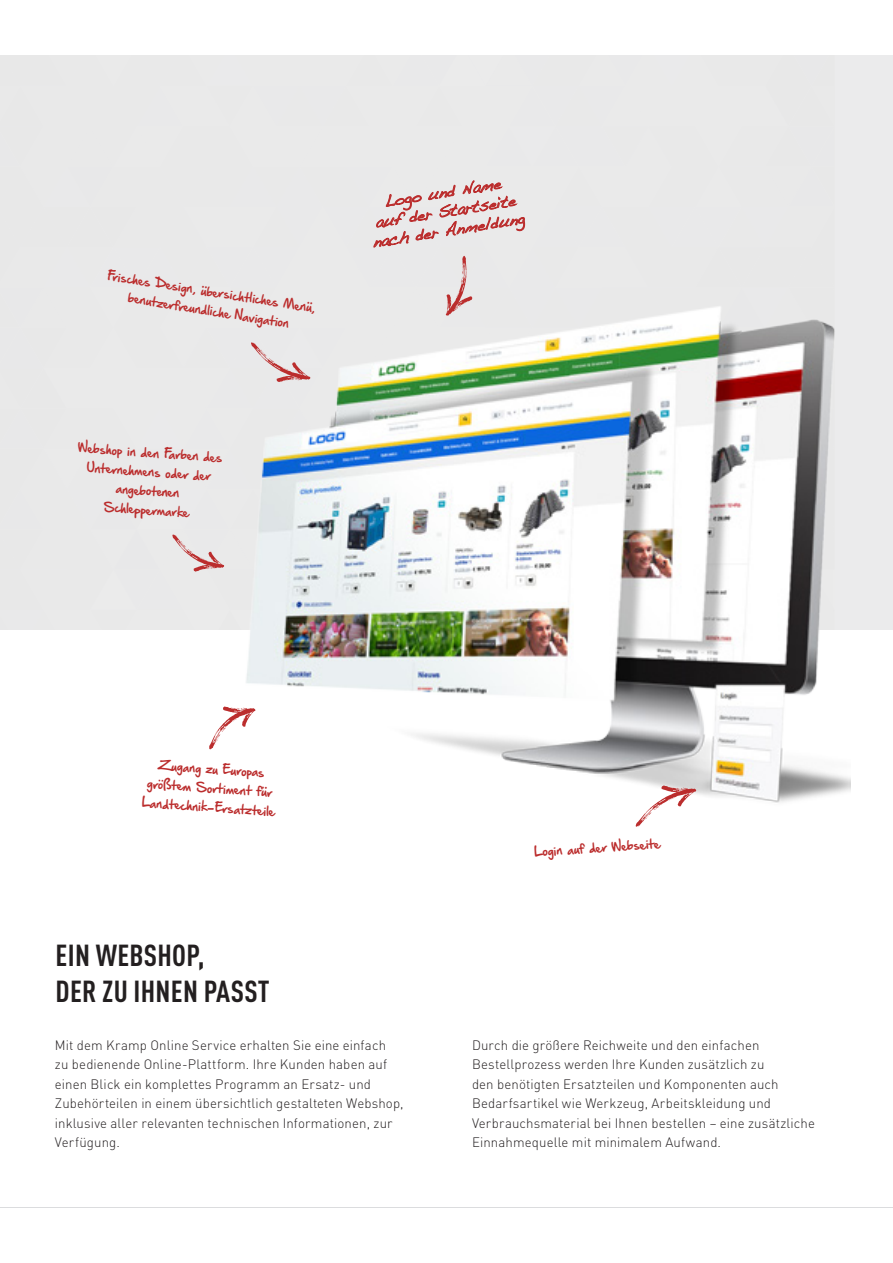
<style>
.page{position:relative;width:893px;height:1263px;background:#fff}
.page>*{position:absolute;margin:0;border:0;box-sizing:border-box;transform-origin:0 0}
.t1{font:700 condensed 30px/36px "DIN Pro";letter-spacing:.01em;color:#231f20}
.t2{font:15.9px/19.2px "Hand Of Sean Pro";color:#bb2d2d;text-align:center}
.t3{font:15.9px/19.2px "Handwriting Dakota";color:#bb2d2d;text-align:center}
.t4{font:300 13.5px/19.5px "DIN Pro";letter-spacing:.01em;color:#231f20}
</style>
<div class="page">
<div style="left:0;top:55px;width:893px;height:574px;background:#e9e9ea"></div>
<img style="left:0;top:629px;width:851px;height:198px">
<svg style="left:636px;top:785px;width:60px;height:42px"></svg>
<svg style="left:209px;top:706px;width:46px;height:43px"></svg>
<svg style="left:172px;top:180px;width:663px;height:449px"></svg>
<hr style="left:0;top:1207px;width:893px;height:1px;background:#dbdcde">
<p class="t2" style="left:109px;top:265px;width:212px;rotate:9deg">Frisches Design, übersichtliches Menü, benutzerfreundliche Navigation</p>
<p class="t2" style="left:79px;top:437px;width:146px;rotate:4deg">Webshop in den Farben des<br>Unternehmens oder der angebotene n<br>Schlepp ermarke</p>
<p class="t3" style="left:365px;top:194px;width:155px;rotate:-9deg">Logo und Name<br>auf der Startseite nach der Anmeldung</p>
<p class="t2" style="left:146px;top:754px;width:134px;rotate:4deg">Zugang zu Europas größtem Sortiment für<br>Landtechnik-Ersatzteile</p>
<p class="t2" style="left:534px;top:842px;width:127px;rotate:-4deg">Login auf der Webseite</p>
<h1 class="t1" style="left:56px;top:935px;width:162px">EIN WEBSHOP,<br>DER ZU IHNEN PASS</h1>
<h1 class="t1" style="left:258px;top:971px;width:13px">T</h1>
<p class="t4" style="left:55px;top:1035px;width:350px">Mit dem Kramp Online Service erhalten Sie eine einfach<br>zu bedienende Online-Plattform. Ihre Kunden haben auf einen Blick ein komplettes Programm an Ersatz- und Zubehörteilen in einem übersichtlich gestalteten Webshop, inklusive aller relevanten technischen Informationen, zur Verfügung.</p>
<p class="t4" style="left:472px;top:1035px;width:344px">Durch die größere Reichweite und den einfachen Bestellprozess werden Ihre Kunden zusätzlich zu<br>den benötigten Ersatzteilen und Komponenten auch Bedarfsartikel wie Werkzeug, Arbeitskleidung und Verbrauchsmaterial bei Ihnen bestellen – eine zusätzliche Einnahmequelle mit minimalem Aufwand.</p>
</div>
